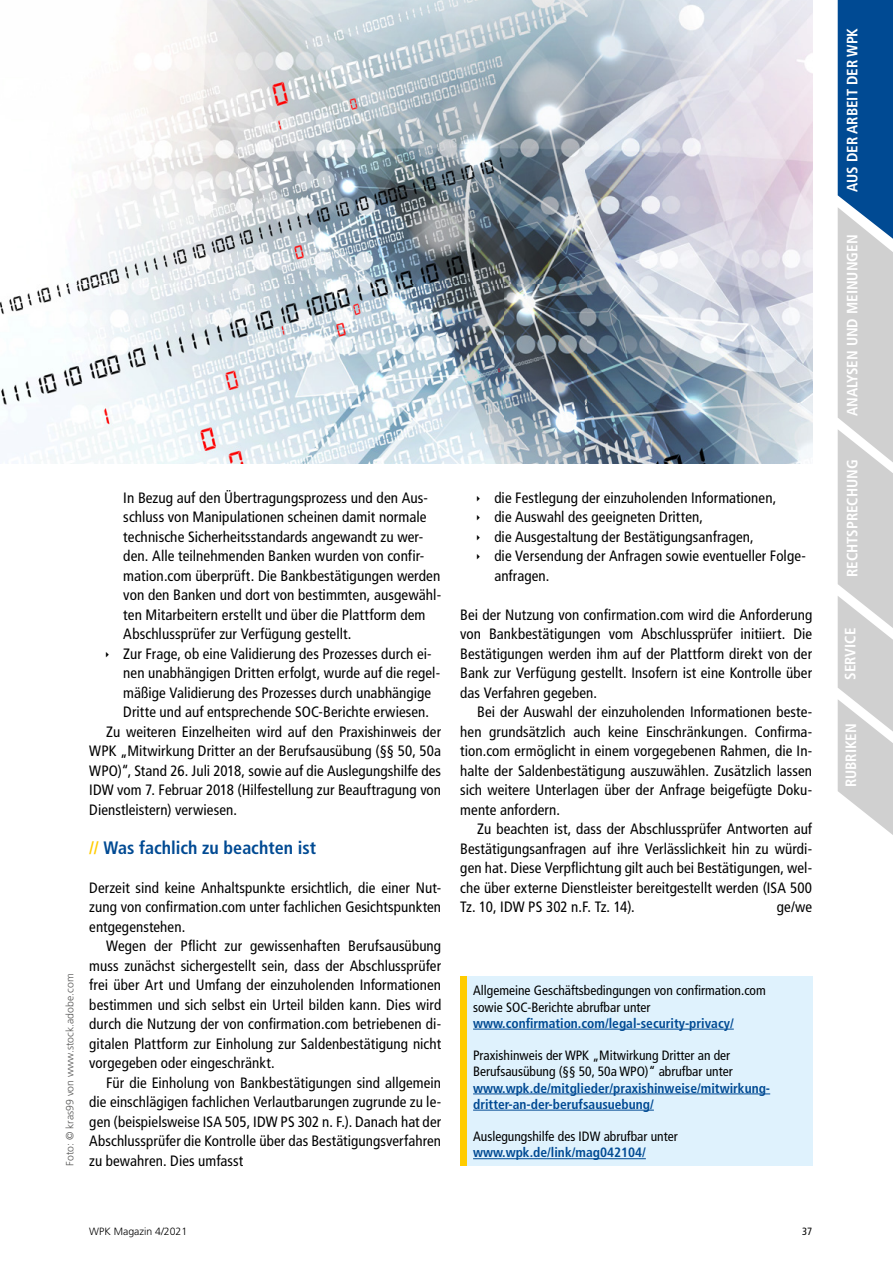
<style>
.page{position:relative;width:893px;height:1263px;background:#fff}
.page>*{position:absolute;margin:0;border:0;box-sizing:border-box;transform-origin:0 0}
.t1{font:700 condensed 18px "Frutiger LT Pro";color:#004a93}
.t2{font:condensed 15px/19.5px "Frutiger LT Pro";letter-spacing:.005em;color:#000;text-align:justify}
.t3{font:700 condensed 15px "Frutiger LT Pro";color:#fff}
.t4{font:condensed 13.5px/16.2px "Frutiger LT Pro";color:#000}
.t5{font:700 condensed 13.5px/16.2px "Frutiger LT Pro";color:#004a93}
.t6{font:300 10.5px "Frutiger";color:#575756}
.t7{font:300 10.5px "Frutiger";color:#000}
.t8{font:condensed 10.5px "Frutiger LT Pro";color:#000}
.s1{color:#fc0}
</style>
<div class="page">
<svg style="left:838px;top:0;width:55px;height:835px;background:#9eb1c4"></svg>
<img style="left:0;top:0;width:585px;height:464px">
<img style="left:585px;top:0;width:227px;height:403px">
<img style="left:585px;top:403px;width:227px;height:61px">
<div style="left:460px;top:977px;width:7px;height:189px;background:#fc0"></div>
<div style="left:467px;top:977px;width:345px;height:189px;background:#dff2fd"></div>
<hr style="left:473px;top:1029px;width:261px;height:1px;background:#004a93">
<hr style="left:473px;top:1093px;width:297px;height:1px;background:#004a93">
<hr style="left:473px;top:1110px;width:181px;height:1px;background:#004a93">
<hr style="left:473px;top:1158px;width:173px;height:1px;background:#004a93">
<p class="t6" style="left:64px;top:1166px;width:194px;rotate:-90deg">Foto: © kras99 von www.stock.adobe.com</p>
<p class="t2" style="left:123px;top:488px;width:306px">In Bezug auf den Übertragungsprozess und den Aus-</p>
<p class="t2" style="left:123px;top:507px;width:305px">schluss von Manipulationen scheinen damit normale</p>
<p class="t2" style="left:123px;top:527px;width:301px">technische Sicherheitsstandards angewandt zu wer-</p>
<p class="t2" style="left:123px;top:546px;width:303px">den. Alle teilnehmenden Banken wurden von confir-</p>
<p class="t2" style="left:123px;top:566px;width:319px">mation.com überprüft. Die Bankbestätigungen werden</p>
<p class="t2" style="left:123px;top:585px;width:319px">von den Banken und dort von bestimmten, ausgewähl-</p>
<p class="t2" style="left:123px;top:605px;width:304px">ten Mitarbeitern erstellt und über die Plattform dem</p>
<p class="t2" style="left:123px;top:624px;width:230px">Abschlussprüfer zur Verfügung gestellt.</p>
<p class="t2" style="left:123px;top:644px;width:310px">Zur Frage, ob eine Validierung des Prozesses durch ei-</p>
<p class="t2" style="left:123px;top:663px;width:318px">nen unabhängigen Dritten erfolgt, wurde auf die regel-</p>
<p class="t2" style="left:123px;top:683px;width:309px">mäßige Validierung des Prozesses durch unabhängige</p>
<p class="t2" style="left:123px;top:702px;width:307px">Dritte und auf entsprechende SOC-Berichte erwiesen.</p>
<p class="t2" style="left:106px;top:722px;width:336px">Zu weiteren Einzelheiten wird auf den Praxishinweis der</p>
<p class="t2" style="left:89px;top:741px;width:353px">WPK „Mitwirkung Dritter an der Berufsausübung (§§ 50, 50a</p>
<p class="t2" style="left:89px;top:761px;width:353px">WPO)“, Stand 26. Juli 2018, sowie auf die Auslegungshilfe des</p>
<p class="t2" style="left:89px;top:780px;width:353px">IDW vom 7. Februar 2018 (Hilfestellung zur Beauftragung von</p>
<p class="t2" style="left:89px;top:800px;width:149px">Dienstleistern) verwiesen.</p>
<p class="t1" style="left:89px;top:837px;width:228px"><span class="s1">//</span> Was fachlich zu beachten ist</p>
<p class="t2" style="left:89px;top:878px;width:353px">Derzeit sind keine Anhaltspunkte ersichtlich, die einer Nut&shy;zung von confirmation.com unter fachlichen Gesichtspunkten entgegenstehen.</p>
<p class="t2" style="left:89px;top:936px;width:353px;text-indent:17px">Wegen der Pflicht zur gewissenhaften Berufsausübung muss zunächst sichergestellt sein, dass der Abschlussprüfer frei über Art und Umfang der einzuholenden Informationen bestimmen und sich selbst ein Urteil bilden kann. Dies wird durch die Nutzung der von confirmation.com betriebenen di&shy;gitalen Plattform zur Einholung zur Saldenbestätigung nicht vorgegeben oder eingeschränkt.</p>
<p class="t2" style="left:89px;top:1073px;width:353px;text-indent:17px">Für die Einholung von Bankbestätigungen sind allgemein die einschlägigen fachlichen Verlautbarungen zugrunde zu le&shy;gen (beispielsweise ISA 505, IDW PS 302 n. F.). Danach hat der Abschlussprüfer die Kontrolle über das Bestätigungsverfahren zu bewahren. Dies umfasst</p>
<p class="t2" style="left:494px;top:488px;width:313px;text-align:left">die Festlegung der einzuholenden Informationen,<br>die Auswahl des geeigneten Dritten,<br>die Ausgestaltung der Bestätigungsanfragen,<br>die Versendung der Anfragen sowie eventueller Folge&shy;anfragen.</p>
<p class="t2" style="left:460px;top:605px;width:353px">Bei der Nutzung von confirmation.com wird die Anforderung von Bankbestätigungen vom Abschlussprüfer initiiert. Die Bestätigungen werden ihm auf der Plattform direkt von der Bank zur Verfügung gestellt. Insofern ist eine Kontrolle über das Verfahren gegeben.</p>
<p class="t2" style="left:460px;top:702px;width:353px;text-indent:17px">Bei der Auswahl der einzuholenden Informationen beste&shy;hen grundsätzlich auch keine Einschränkungen. Confirma&shy;tion.com ermöglicht in einem vorgegebenen Rahmen, die In&shy;halte der Saldenbestätigung auszuwählen. Zusätzlich lassen sich weitere Unterlagen über der Anfrage beigefügte Doku&shy;mente anfordern.</p>
<p class="t2" style="left:460px;top:819px;width:353px;text-indent:17px">Zu beachten ist, dass der Abschlussprüfer Antworten auf Bestätigungsanfragen auf ihre Verlässlichkeit hin zu würdi&shy;gen hat. Diese Verpflichtung gilt auch bei Bestätigungen, wel&shy;che über externe Dienstleister bereitgestellt werden (ISA 500<br>Tz. 10, IDW PS 302 n.F. Tz. 14).</p>
<p class="t2" style="left:777px;top:897px;width:37px">ge/we</p>
<p class="t4" style="left:473px;top:983px;width:294px">Allgemeine Geschäftsbedingungen von confirmation.com sowie SOC-Berichte abrufbar unter</p>
<p class="t5" style="left:473px;top:1015px;width:262px">www.confirmation.com/legal-security-privacy/</p>
<p class="t4" style="left:473px;top:1047px;width:261px">Praxishinweis der WPK „Mitwirkung Dritter an der<br>Berufsausübung (§§ 50, 50a WPO)“ abrufbar unter</p>
<p class="t5" style="left:473px;top:1080px;width:299px">www.wpk.de/mitglieder/praxishinweise/mitwirkung&shy;dritter-an-der-berufsausuebung/</p>
<p class="t4" style="left:473px;top:1128px;width:206px">Auslegungshilfe des IDW abrufbar unter</p>
<p class="t5" style="left:473px;top:1144px;width:174px">www.wpk.de/link/mag042104/</p>
<p class="t7" style="left:89px;top:1225px;width:100px">WPK Magazin 4/2021</p>
<p class="t8" style="left:802px;top:1225px;width:12px">37</p>
<p class="t3" style="left:843px;top:192px;width:165px;rotate:-90deg">AUS DER ARBEIT DER WPK</p>
<p class="t3" style="left:843px;top:416px;width:183px;rotate:-90deg">ANALYSEN UND MEINUNGEN</p>
<p class="t3" style="left:843px;top:577px;width:119px;rotate:-90deg">RECHTSPRECHUNG</p>
<p class="t3" style="left:841px;top:679px;width:53px;rotate:-90deg">SERVICE</p>
<p class="t3" style="left:842px;top:787px;width:66px;rotate:-90deg">RUBRIKEN</p>
</div>
